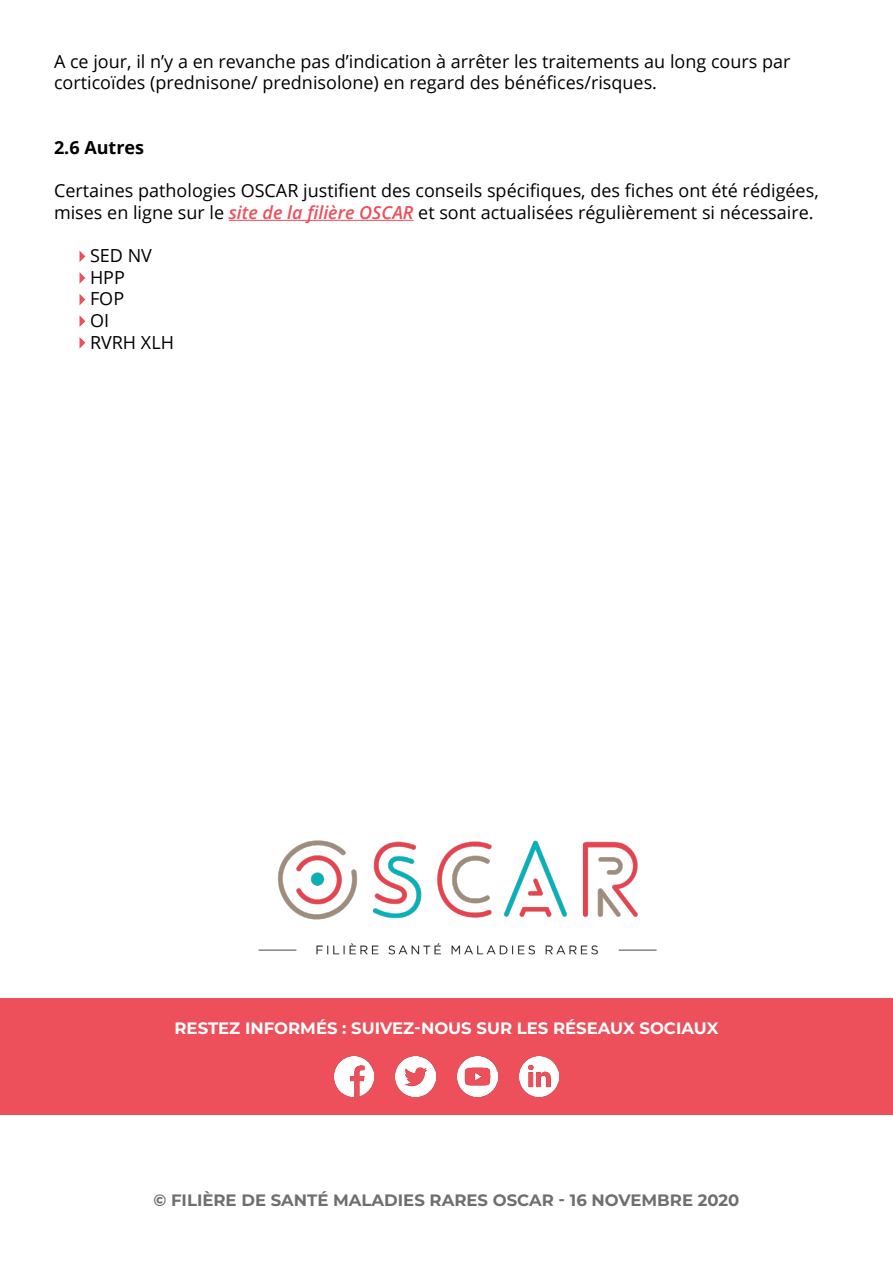
<style>
.page{position:relative;width:893px;height:1263px;background:#fff}
.page>*{position:absolute;margin:0;border:0;box-sizing:border-box;transform-origin:0 0}
.t1{font:18px/21.6px "Open Sans";color:#000}
.t2{font:700 18px "Open Sans";color:#000}
.t3{font:700 16.5px "Montserrat";color:#706f6f}
.t4{font:700 16.5px "Montserrat";color:#fff}
.s1{font-weight:600;font-style:italic;color:#ed4f5b}
</style>
<div class="page">
<div style="left:0;top:998px;width:893px;height:117px;background:#ed4f5b"></div>
<img style="left:334px;top:1056px;width:40px;height:40px">
<img style="left:519px;top:1056px;width:40px;height:40px">
<img style="left:396px;top:1056px;width:39px;height:40px">
<img style="left:457px;top:1056px;width:40px;height:40px">
<img style="left:258px;top:840px;width:399px;height:115px">
<hr style="left:229px;top:220px;width:185px;height:1px;background:#ed4f5b">
<svg style="left:80px;top:251px;width:5px;height:11px"></svg>
<svg style="left:80px;top:272px;width:5px;height:11px"></svg>
<svg style="left:80px;top:294px;width:5px;height:11px"></svg>
<svg style="left:80px;top:316px;width:5px;height:11px"></svg>
<svg style="left:80px;top:337px;width:5px;height:11px"></svg>
<p class="t1" style="left:54px;top:50px;width:738px">A ce jour, il n’y a en revanche pas d’indication à arrêter les traitements au long cours par corticoïdes (prednisone/ prednisolone) en regard des bénéfices/risques.</p>
<p class="t2" style="left:54px;top:135px;width:92px">2.6 Autres</p>
<p class="t1" style="left:54px;top:180px;width:766px">Certaines pathologies OSCAR justifient des conseils spécifiques, des fiches ont été rédigées, mises en ligne sur le <span class="s1">site de la filière OSCAR</span> et sont actualisées régulièrement si nécessaire.</p>
<p class="t1" style="left:90px;top:244px;width:85px">SED NV<br>HPP<br>FOP<br>OI<br>RVRH XLH</p>
<p class="t4" style="left:174px;top:1016px;width:545px">RESTEZ INFORMÉS : SUIVEZ-NOUS SUR LES RÉSEAUX SOCIAUX</p>
<p class="t3" style="left:153px;top:1188px;width:588px">© FILIÈRE DE SANTÉ MALADIES RARES OSCAR - 16 NOVEMBRE 2020</p>
</div>
